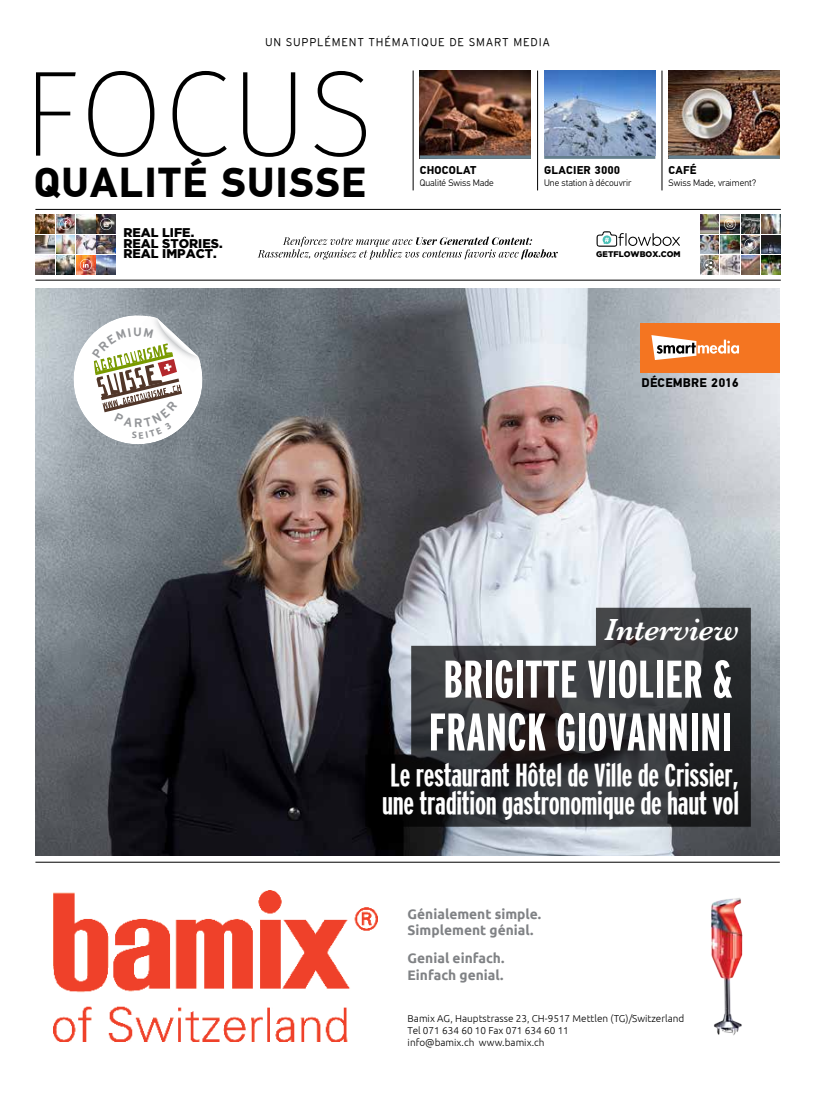
<style>
.page{position:relative;width:833px;height:1117px;background:#fff}
.page>*{position:absolute;margin:0;border:0;box-sizing:border-box;transform-origin:0 0}
.t1{font:200 122.12px "Fira Sans";color:#000}
.t2{font:52.88px/52.9px "Interstate Bold Compressed";color:#fff}
.t3{font:700 41.62px "PF Din Text Pro";letter-spacing:.03em;color:#000}
.t4{font:31.75px/28.1px "Interstate Bold Compressed";letter-spacing:-.01em;color:#fff}
.t5{font:italic 600 31.75px "Baskerville";letter-spacing:-.01em;color:#fff}
.t6{font:700 13.75px/16.5px "Ubuntu";color:#808285}
.t7{font:900 12.62px/10.9px "Gotham";color:#000}
.t8{font:700 12.5px "PF Din Text Pro";letter-spacing:.02em;color:#000}
.t9{font:700 12px "Interstate";color:#939598}
.t10{font:300 11.25px "Interstate";letter-spacing:.07em;color:#000}
.t11{font:700 11.25px "PF Din Text Pro";letter-spacing:.02em;color:#000}
.t12{font:300 10px/12px "Ubuntu";color:#000}
.t13{font:300 9.5px "PF Din Text Pro";color:#000}
.t14{font:900 8.12px "Gotham";color:#000}
</style>
<div class="page">
<img style="left:35px;top:288px;width:745px;height:567px">
<img style="left:53px;top:890px;width:324px;height:151px">
<img style="left:711px;top:898px;width:32px;height:138px">
<hr style="left:35px;top:861px;width:745px;height:1px;background:#000">
<div style="left:640px;top:323px;width:140px;height:49px;background:#f47521"></div>
<svg style="left:651px;top:335px;width:88px;height:25px"></svg>
<svg style="left:365px;top:607px;width:386px;height:219px;background:#3f4145"></svg>
<hr style="left:413px;top:70px;width:1px;height:120px;background:#000">
<hr style="left:537px;top:71px;width:1px;height:119px;background:#000">
<hr style="left:662px;top:71px;width:1px;height:119px;background:#000">
<img style="left:420px;top:71px;width:111px;height:84px">
<svg style="left:420px;top:155px;width:111px;height:4px"></svg>
<img style="left:668px;top:71px;width:112px;height:84px">
<svg style="left:668px;top:155px;width:112px;height:4px"></svg>
<svg style="left:544px;top:155px;width:111px;height:4px"></svg>
<img style="left:544px;top:71px;width:111px;height:84px">
<hr style="left:35px;top:280px;width:746px;height:1px;background:#000">
<hr style="left:35px;top:209px;width:746px;height:1px;background:#000">
<img style="left:36px;top:215px;width:18px;height:18px">
<img style="left:700px;top:215px;width:39px;height:18px">
<img style="left:36px;top:235px;width:18px;height:39px">
<img style="left:700px;top:235px;width:39px;height:39px">
<img style="left:56px;top:215px;width:39px;height:18px">
<img style="left:56px;top:235px;width:39px;height:39px">
<img style="left:741px;top:215px;width:18px;height:18px">
<img style="left:741px;top:235px;width:18px;height:39px">
<img style="left:97px;top:215px;width:19px;height:18px">
<img style="left:761px;top:215px;width:19px;height:18px">
<img style="left:97px;top:235px;width:19px;height:39px">
<img style="left:761px;top:235px;width:19px;height:39px">
<svg style="left:596px;top:231px;width:84px;height:16px"></svg>
<svg style="left:59px;top:218px;width:12px;height:12px"></svg>
<svg style="left:744px;top:238px;width:12px;height:12px"></svg>
<svg style="left:724px;top:218px;width:12px;height:12px"></svg>
<svg style="left:80px;top:259px;width:12px;height:12px"></svg>
<svg style="left:703px;top:259px;width:12px;height:12px"></svg>
<svg style="left:100px;top:218px;width:12px;height:12px"></svg>
<svg style="left:258px;top:236px;width:300px;height:23px"></svg>
<svg style="left:67px;top:315px;width:140px;height:136px"></svg>
<p class="t10" style="left:265px;top:35px;width:286px">UN SUPPLÉMENT THÉMATIQUE DE SMART MEDIA</p>
<h1 class="t1" style="left:21px;top:27px;width:354px">FOCUS</h1>
<h3 class="t3" style="left:34px;top:157px;width:333px">QUALITÉ SUISSE</h3>
<p class="t11" style="left:420px;top:163px;width:58px">CHOCOLAT</p>
<p class="t13" style="left:420px;top:177px;width:75px">Qualité Swiss Made</p>
<p class="t11" style="left:544px;top:163px;width:77px">GLACIER 3000</p>
<p class="t13" style="left:544px;top:177px;width:89px">Une station à découvrir</p>
<p class="t11" style="left:668px;top:163px;width:29px">CAFÉ</p>
<p class="t13" style="left:668px;top:177px;width:89px">Swiss Made, vraiment?</p>
<p class="t7" style="left:123px;top:226px;width:101px">REAL LIFE.<br>REAL STORIES.<br>REAL IMPACT.</p>
<p class="t9" style="left:133px;top:324px;width:10px">U</p>
<p class="t14" style="left:596px;top:249px;width:86px">GETFLOWBOX.COM</p>
<p class="t8" style="left:641px;top:375px;width:99px">DÉCEMBRE 2016</p>
<h3 class="t5" style="left:604px;top:608px;width:136px">Interview</h3>
<h2 class="t2" style="left:428px;top:652px;width:305px">BRIGITTE VIOLIER &amp;<br>FRANCK GIOVANNINI</h2>
<h3 class="t4" style="left:382px;top:760px;width:358px">Le restaurant Hôtel de Ville de Crissier, une tradition gastronomique de haut vol</h3>
<h3 class="t6" style="left:407px;top:905px;width:135px">Génialement simple.<br>Simplement génial.</h3>
<h3 class="t6" style="left:407px;top:949px;width:98px">Genial einfach.<br>Einfach genial.</h3>
<p class="t12" style="left:407px;top:1011px;width:278px">Bamix AG, Hauptstrasse 23, CH-9517 Mettlen (TG)/Switzerland<br>Tel 071 634 60 10 Fax 071 634 60 11<br>info@bamix.ch www.bamix.ch</p>
</div>
